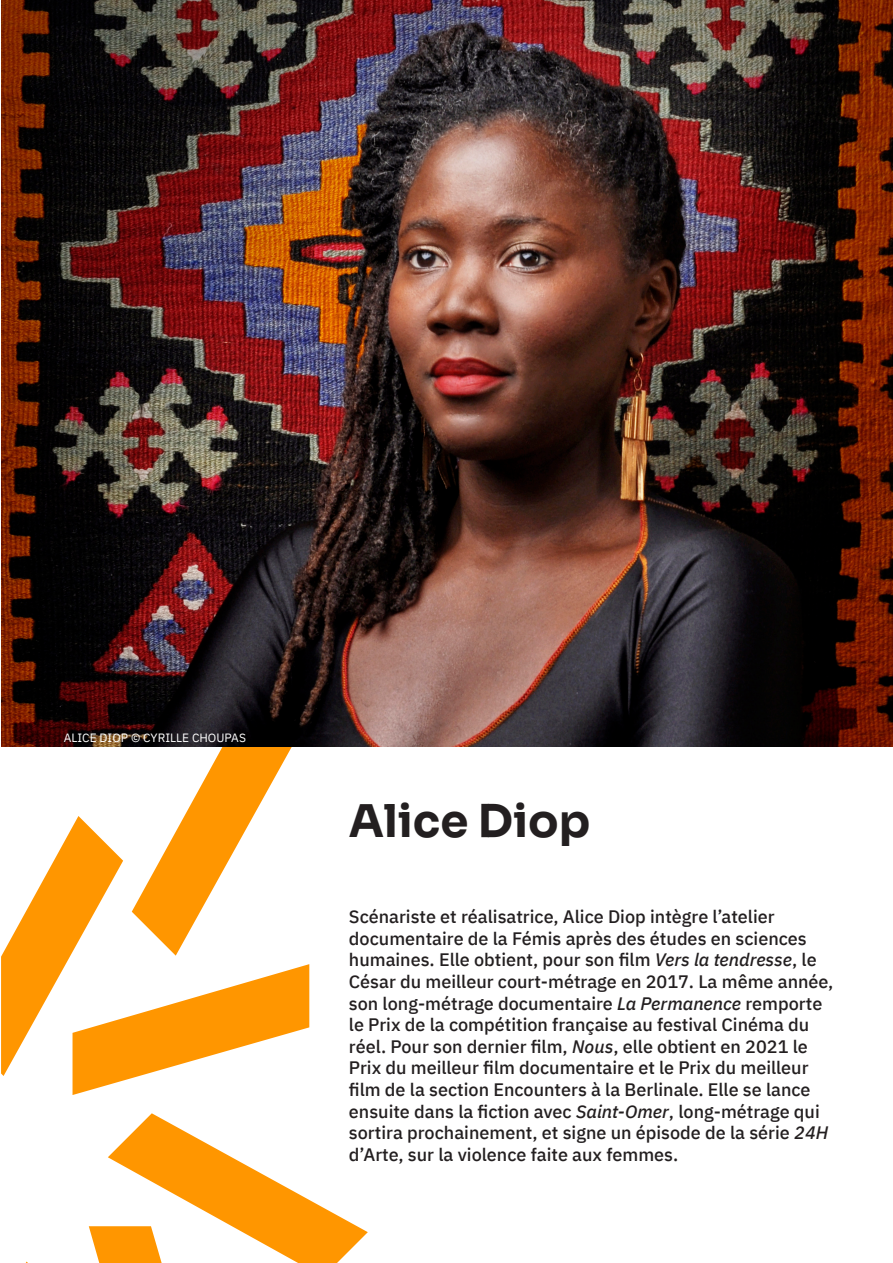
<style>
.page{position:relative;width:893px;height:1263px;background:#fff}
.page>*{position:absolute;margin:0;border:0;box-sizing:border-box;transform-origin:0 0}
.t1{font:45px "Sora";color:#231f20}
.t2{font:500 18px/21.6px "IBM Plex Sans";color:#231f20}
.t3{font:12px "IBM Plex Sans";color:#fff}
.s1{font-style:italic}
</style>
<div class="page">
<svg style="left:1px;top:746px;width:308px;height:349px"></svg>
<svg style="left:89px;top:1113px;width:279px;height:150px"></svg>
<img style="left:1px;top:0;width:892px;height:746px">
<p class="t3" style="left:64px;top:728px;width:184px">ALICE DIOP © CYRILLE CHOUPAS</p>
<h1 class="t1" style="left:349px;top:784px;width:243px">Alice Diop</h1>
<p class="t2" style="left:349px;top:904px;width:486px">Scénariste et réalisatrice, Alice Diop intègre l’atelier documentaire de la Fémis après des études en sciences humaines. Elle obtient, pour son film <span class="s1">Vers la tendresse</span>, le César du meilleur court-métrage en 2017. La même année, son long-métrage documentaire <span class="s1">La Permanence</span> remporte le Prix de la compétition française au festival Cinéma du réel. Pour son dernier film, <span class="s1">Nous</span>, elle obtient en 2021 le Prix du meilleur film documentaire et le Prix du meilleur film de la section Encounters à la Berlinale. Elle se lance ensuite dans la fiction avec <span class="s1">Saint-Omer</span>, long-métrage qui sortira prochainement, et signe un épisode de la série <span class="s1">24H </span>d’Arte, sur la violence faite aux femmes.</p>
</div>
